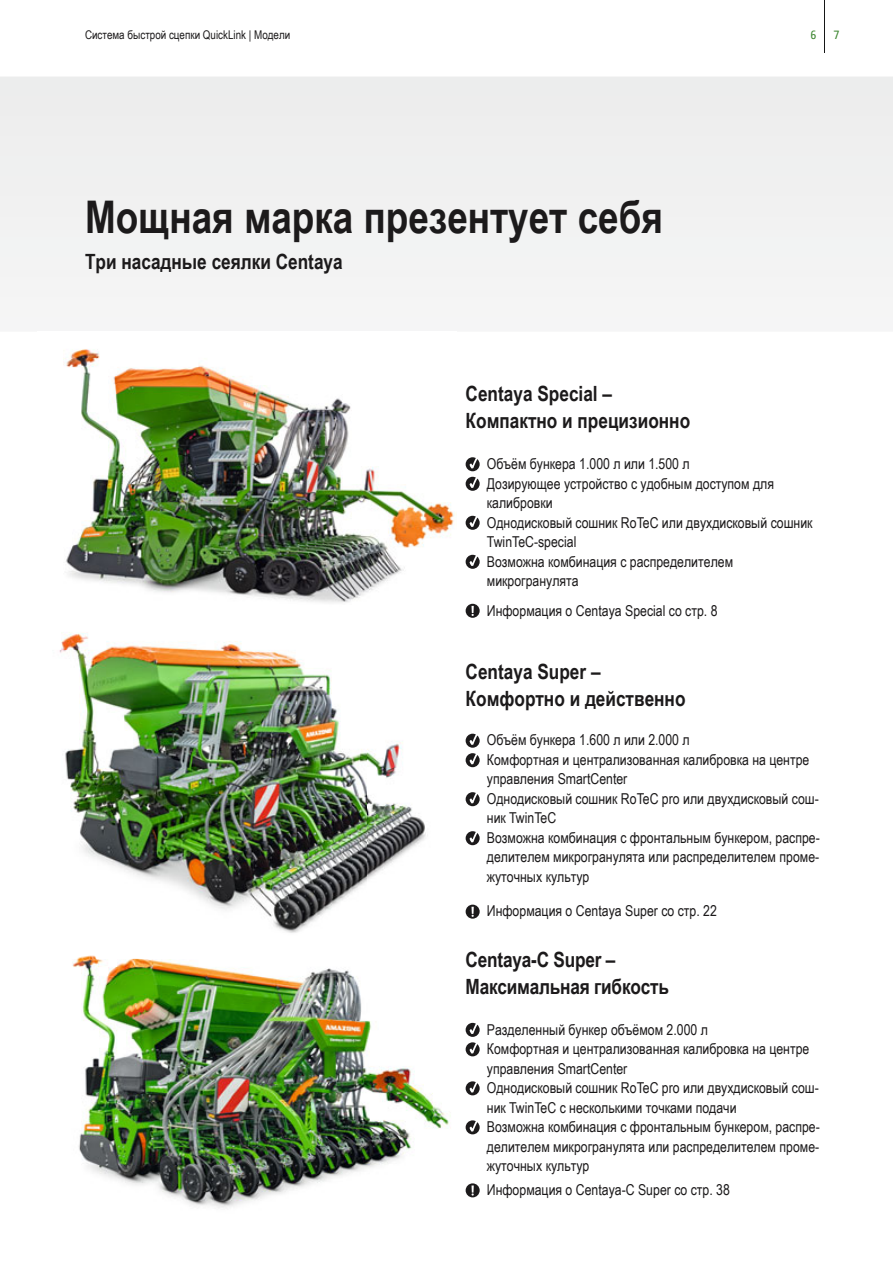
<style>
.page{position:relative;width:893px;height:1263px;background:#fff}
.page>*{position:absolute;margin:0;border:0;box-sizing:border-box;transform-origin:0 0}
.t1{font:700 45px "Arial Narrow";color:#1c1a1b}
.t2{font:700 21px/27px "Arial Narrow";color:#1c1a1b}
.t3{font:15px/19.5px "Arial Narrow";color:#1c1a1b}
.t4{font:12px "Arial Narrow";color:#1c1a1b}
.t5{font:12px "Camingo Dos Pro S Cd";color:#38832b}
</style>
<div class="page">
<div style="left:0;top:77px;width:893px;height:255px;background:#f1f1f1"></div>
<img style="left:72px;top:959px;width:394px;height:249px">
<img style="left:63px;top:349px;width:393px;height:254px">
<img style="left:59px;top:609px;width:407px;height:350px">
<hr style="left:825px;top:0;width:1px;height:53px;background:#151616">
<svg style="left:466px;top:457px;width:14px;height:14px"></svg>
<svg style="left:466px;top:477px;width:14px;height:14px"></svg>
<svg style="left:466px;top:516px;width:14px;height:14px"></svg>
<svg style="left:466px;top:555px;width:14px;height:14px"></svg>
<svg style="left:466px;top:734px;width:14px;height:33px"></svg>
<svg style="left:466px;top:792px;width:14px;height:14px"></svg>
<svg style="left:466px;top:831px;width:14px;height:14px"></svg>
<svg style="left:466px;top:1023px;width:14px;height:33px"></svg>
<svg style="left:466px;top:1081px;width:14px;height:14px"></svg>
<svg style="left:466px;top:1120px;width:14px;height:14px"></svg>
<svg style="left:466px;top:604px;width:14px;height:14px"></svg>
<svg style="left:466px;top:905px;width:14px;height:14px"></svg>
<svg style="left:466px;top:1183px;width:14px;height:14px"></svg>
<p class="t4" style="left:85px;top:27px;width:207px">Система быстрой сцепки QuickLink | Модели</p>
<h1 class="t1" style="left:85px;top:191px;width:579px">Мощная марка презентует себя</h1>
<h2 class="t2" style="left:85px;top:248px;width:259px">Три насадные сеялки Centaya</h2>
<h2 class="t2" style="left:466px;top:380px;width:226px">Centaya Special –<br>Компактно и прецизионно</h2>
<p class="t5" style="left:810px;top:29px;width:7px">6</p>
<p class="t5" style="left:833px;top:29px;width:7px">7</p>
<p class="t3" style="left:487px;top:454px;width:327px">Объём бункера 1.000 л или 1.500 л<br>Дозирующее устройство с удобным доступом для калибровки<br>Однодисковый сошник RoTeC или двухдисковый сошник<br>TwinTeC-special<br>Возможна комбинация с распределителем микрогранулята</p>
<p class="t3" style="left:487px;top:600px;width:232px">Информация о Centaya Special со стр. 8</p>
<h2 class="t2" style="left:466px;top:658px;width:221px">Centaya Super –<br>Комфортно и действенно</h2>
<p class="t3" style="left:487px;top:730px;width:334px">Объём бункера 1.600 л или 2.000 л<br>Комфортная и централизованная калибровка на центре управления SmartCenter<br>Однодисковый сошник RoTeC pro или двухдисковый сош&shy;ник TwinTeC<br>Возможна комбинация с фронтальным бункером, распре&shy;делителем микрогранулята или распределителем проме&shy;жуточных культур</p>
<p class="t3" style="left:487px;top:901px;width:232px">Информация о Centaya Super со стр. 22</p>
<h2 class="t2" style="left:466px;top:945px;width:205px">Centaya-C Super –<br>Максимальная гибкость</h2>
<p class="t3" style="left:487px;top:1019px;width:334px">Разделенный бункер объёмом 2.000 л<br>Комфортная и централизованная калибровка на центре управления SmartCenter<br>Однодисковый сошник RoTeC pro или двухдисковый сош&shy;ник TwinTeC с несколькими точками подачи<br>Возможна комбинация с фронтальным бункером, распре&shy;делителем микрогранулята или распределителем проме&shy;жуточных культур</p>
<p class="t3" style="left:487px;top:1180px;width:245px">Информация о Centaya-C Super со стр. 38</p>
</div>
